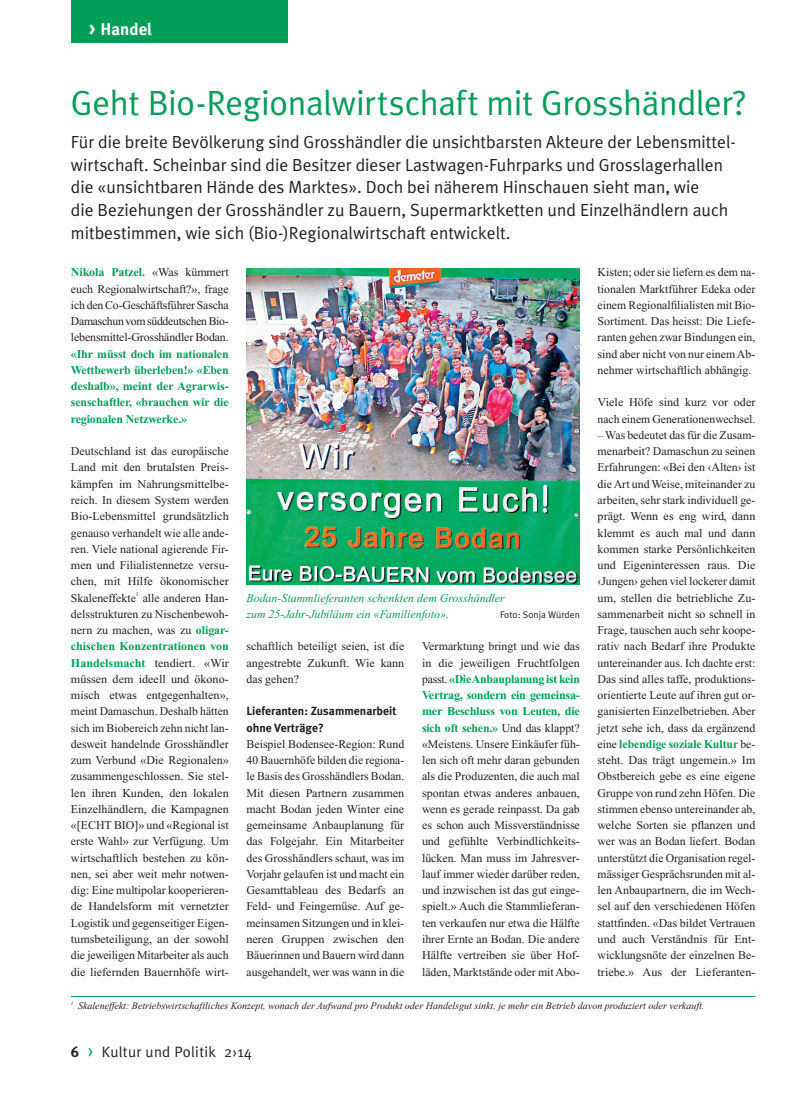
<style>
.page{position:relative;width:798px;height:1099px;background:#fff}
.page>*{position:absolute;margin:0;border:0;box-sizing:border-box;transform-origin:0 0}
.t1{font:35px "Meta Plus Normal";letter-spacing:-.01em;color:#009e57}
.t2{font:17.5px/22.5px "Meta Plus Normal";color:#231f20}
.t3{font:700 16.88px "Meta Plus";color:#fff}
.t4{font:15px "Meta Plus Normal";letter-spacing:.02em;color:#231f20}
.t5{font:11.88px/16.2px "Times";color:#231f20;text-align:justify}
.t6{font:700 11.88px/16.2px "Times";letter-spacing:-.01em;color:#009e57;text-align:justify}
.t7{font:italic 11.88px/16.2px "Times";color:#009e57}
.t8{font:700 11.88px/16.2px "Meta Plus";color:#231f20}
.t9{font:italic 10px "Times";color:#231f20}
.t10{font:9.75px "Meta Plus Normal";color:#231f20}
.s1{font-size:21.88px}
.s2{font-weight:700;color:#009e57}
.s3{font-family:"Meta Plus";font-weight:700}
.s4{font-size:20px;color:#009e57}
</style>
<div class="page">
<div style="left:71px;top:0;width:216px;height:43px;background:#009e57"></div>
<hr style="left:71px;top:996px;width:684px;height:1px;background:#009e57">
<img style="left:246px;top:268px;width:333px;height:317px">
<h3 class="t3" style="left:89px;top:20px;width:65px"><span class="s1">›</span> Handel</h3>
<h1 class="t1" style="left:71px;top:83px;width:677px">Geht Bio-Regionalwirtschaft mit Grosshändler?</h1>
<p class="t2" style="left:71px;top:131px;width:666px">Für die breite Bevölkerung sind Grosshändler die unsichtbarsten Akteure der Lebensmittel&shy;wirtschaft. Scheinbar sind die Besitzer dieser Lastwagen-Fuhrparks und Grosslagerhallen die «unsichtbaren Hände des Marktes». Doch bei näherem Hinschauen sieht man, wie<br>die Beziehungen der Grosshändler zu Bauern, Supermarktketten und Einzelhändlern auch mitbestimmen, wie sich (Bio-)Regionalwirtschaft entwickelt.</p>
<p class="t5" style="left:71px;top:264px;width:159px"><span class="s2">Nikola Patzel.</span> «Was kümmert euch Regionalwirtschaft?», frage ich den Co-Geschäftsführer Sascha Damaschun vom süddeutschen Bio&shy;lebensmittel-Grosshändler Bodan.</p>
<p class="t6" style="left:71px;top:345px;width:159px">«Ihr müsst doch im nationalen Wettbewerb überleben!» «Eben deshalb», meint der Agrarwis&shy;senschaftler, «brauchen wir die regionalen Netzwerke.»</p>
<p class="t5" style="left:71px;top:443px;width:159px">Deutschland ist das europäische Land mit den brutalsten Preis&shy;kämpfen im Nahrungsmittelbe&shy;reich. In diesem System werden Bio-Lebensmittel grundsätzlich genauso verhandelt wie alle ande&shy;ren. Viele national agierende Fir&shy;men und Filialistennetze versu&shy;chen, mit Hilfe ökonomischer Skaleneffekte<sup>1</sup> alle anderen Han&shy;delsstrukturen zu Nischenbewoh&shy;nern zu machen, was zu <span class="s2">oligar&shy;chischen Konzentrationen von Handelsmacht</span> tendiert. «Wir müssen dem ideell und ökono&shy;misch etwas entgegenhalten», meint Damaschun. Deshalb hätten sich im Biobereich zehn nicht lan&shy;desweit handelnde Grosshändler zum Verbund «Die Regionalen» zusammengeschlossen. Sie stel&shy;len ihren Kunden, den lokalen Einzelhändlern, die Kampagnen «[ECHT BIO]» und «Regional ist erste Wahl» zur Verfügung. Um wirtschaftlich bestehen zu kön&shy;nen, sei aber weit mehr notwen&shy;dig: Eine multipolar kooperieren&shy;de Handelsform mit vernetzter Logistik und gegenseitiger Eigen&shy;tumsbeteiligung, an der sowohl die jeweiligen Mitarbeiter als auch die liefernden Bauernhöfe wirt-</p>
<p class="t5" style="left:597px;top:264px;width:159px">Kisten; oder sie liefern es dem na&shy;tionalen Marktführer Edeka oder einem Regionalfilialisten mit Bio-Sortiment. Das heisst: Die Liefe&shy;ranten gehen zwar Bindungen ein, sind aber nicht von nur einem Ab&shy;nehmer wirtschaftlich abhängig.</p>
<p class="t5" style="left:597px;top:394px;width:159px">Viele Höfe sind kurz vor oder nach einem Generationenwechsel.</p>
<p class="t5" style="left:597px;top:427px;width:159px">– Was bedeutet das für die Zusam&shy;menarbeit? Damaschun zu seinen Erfahrungen: «Bei den ‹Alten› ist die Art und Weise, miteinander zu arbeiten, sehr stark individuell ge&shy;prägt. Wenn es eng wird, dann klemmt es auch mal und dann kommen starke Persönlichkeiten und Eigeninteressen raus. Die ‹Jungen› gehen viel lockerer damit um, stellen die betriebliche Zu&shy;sammenarbeit nicht so schnell in Frage, tauschen auch sehr koope&shy;rativ nach Bedarf ihre Produkte untereinander aus. Ich dachte erst:<br>Das sind alles taffe, produktions&shy;orientierte Leute auf ihren gut or&shy;ganisierten Einzelbetrieben. Aber jetzt sehe ich, dass da ergänzend eine <span class="s2">lebendige soziale Kultur</span> be&shy;steht. Das trägt ungemein.» Im Obstbereich gebe es eine eigene Gruppe von rund zehn Höfen. Die stimmen ebenso untereinander ab, welche Sorten sie pflanzen und wer was an Bodan liefert. Bodan unterstützt die Organisation regel&shy;mässiger Gesprächsrunden mit al&shy;len Anbaupartnern, die im Wech&shy;sel auf den verschiedenen Höfen stattfinden. «Das bildet Vertrauen und auch Verständnis für Ent&shy;wicklungsnöte der einzelnen Be&shy;triebe.» Aus der Lieferanten-</p>
<p class="t9" style="left:71px;top:1000px;width:634px"><sup>1</sup> Skaleneffekt: Betriebswirtschaftliches Konzept, wonach der Aufwand pro Produkt oder Handelsgut sinkt, je mehr ein Betrieb davon produziert oder verkauft.</p>
<p class="t7" style="left:246px;top:589px;width:260px">Bodan-Stammlieferanten schenkten dem Grosshändler zum 25-Jahr-Jubiläum ein «Familienfoto».</p>
<p class="t10" style="left:500px;top:608px;width:81px">Foto: Sonja Würden</p>
<p class="t5" style="left:246px;top:638px;width:159px">schaftlich beteiligt seien, ist die angestrebte Zukunft. Wie kann das gehen?</p>
<p class="t8" style="left:246px;top:703px;width:151px">Lieferanten: Zusammenarbeit ohne Verträge?</p>
<p class="t5" style="left:246px;top:735px;width:159px">Beispiel Bodensee-Region: Rund 40 Bauernhöfe bilden die regiona&shy;le Basis des Grosshändlers Bodan.<br>Mit diesen Partnern zusammen macht Bodan jeden Winter eine gemeinsame Anbauplanung für das Folgejahr. Ein Mitarbeiter des Grosshändlers schaut, was im Vorjahr gelaufen ist und macht ein Gesamttableau des Bedarfs an Feld- und Feingemüse. Auf ge&shy;meinsamen Sitzungen und in klei&shy;neren Gruppen zwischen den Bäuerinnen und Bauern wird dann ausgehandelt, wer was wann in die</p>
<p class="t5" style="left:422px;top:638px;width:159px">Vermarktung bringt und wie das in die jeweiligen Fruchtfolgen passt. <span class="s2">«Die Anbauplanung ist kein Vertrag, sondern ein gemeinsa&shy;mer Beschluss von Leuten, die sich oft sehen.»</span> Und das klappt? «Meistens. Unsere Einkäufer füh&shy;len sich oft mehr daran gebunden als die Produzenten, die auch mal spontan etwas anderes anbauen, wenn es gerade reinpasst. Da gab es schon auch Missverständnisse und gefühlte Verbindlichkeits&shy;lücken. Man muss im Jahresver&shy;lauf immer wieder darüber reden, und inzwischen ist das gut einge&shy;spielt.» Auch die Stammlieferan&shy;ten verkaufen nur etwa die Hälfte ihrer Ernte an Bodan. Die andere Hälfte vertreiben sie über Hof&shy;läden, Marktstände oder mit Abo-</p>
<p class="t4" style="left:71px;top:1042px;width:182px"><span class="s3">6</span> <span class="s4">›</span> Kultur und Politik 2›14</p>
</div>
